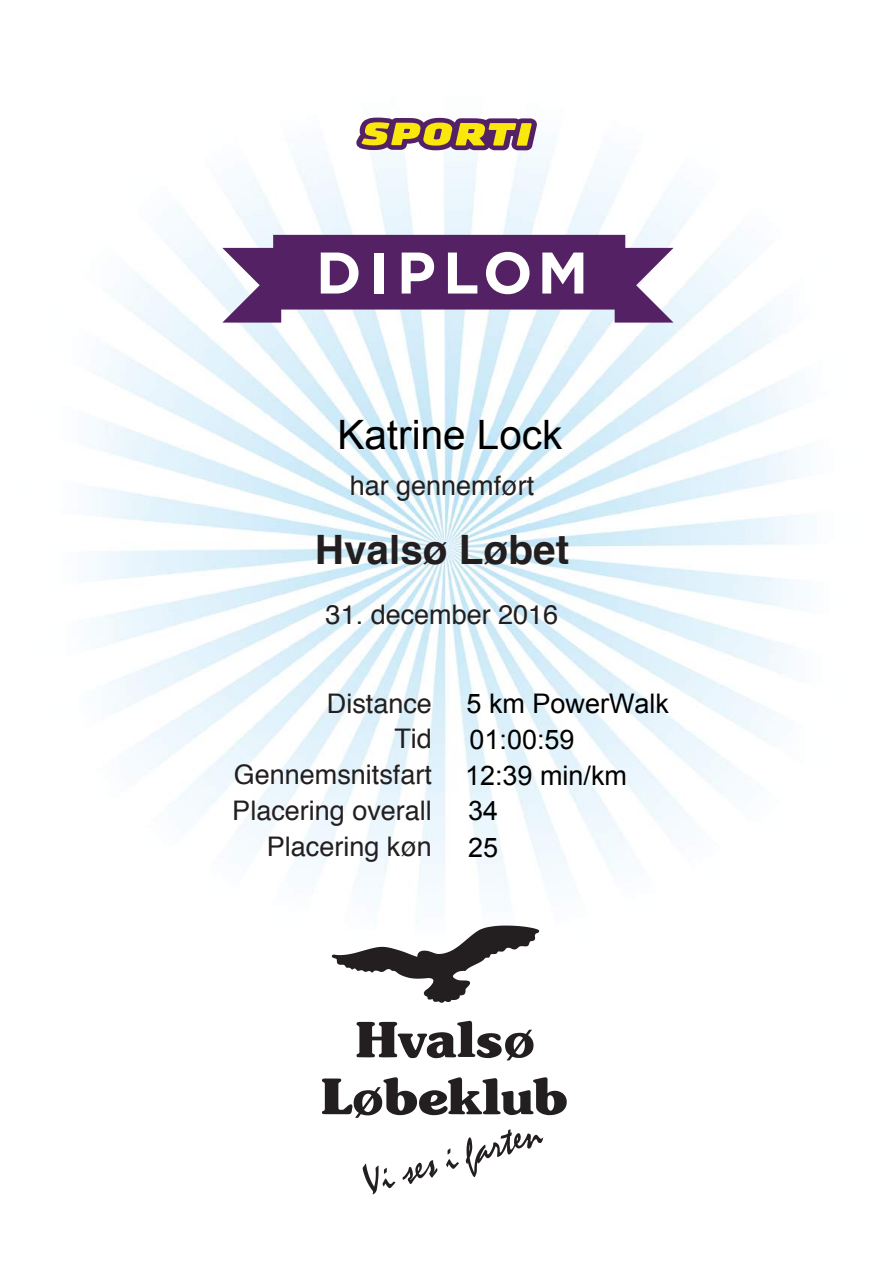
<style>
.page{position:relative;width:893px;height:1263px;background:#fff}
.page>*{position:absolute;margin:0;border:0;box-sizing:border-box;transform-origin:0 0}
.t1{font:700 58.5px "Gotham";letter-spacing:.12em;color:#fff}
.t2{font:700 40.5px "Helvetica";color:#231f20}
.t3{font:40.5px "Arial";color:#000}
.t4{font:27px/36px "Helvetica";color:#231f20;text-align:right}
.t5{font:27px/37.5px "Arial";color:#000}
</style>
<div class="page">
<img style="left:84px;top:117px;width:727px;height:1078px">
<svg style="left:356px;top:118px;width:181px;height:32px;background:#a9884d"></svg>
<svg style="left:222px;top:235px;width:451px;height:88px;background:#764f85"></svg>
<svg style="left:332px;top:925px;width:207px;height:78px"></svg>
<svg style="left:322px;top:1077px;width:245px;height:41px"></svg>
<svg style="left:357px;top:1021px;width:176px;height:39px"></svg>
<svg style="left:363px;top:1163px;width:32px;height:31px"></svg>
<svg style="left:402px;top:1160px;width:35px;height:24px"></svg>
<svg style="left:446px;top:1148px;width:13px;height:21px"></svg>
<svg style="left:466px;top:1129px;width:77px;height:48px"></svg>
<h1 class="t1" style="left:316px;top:239px;width:274px">DIPLOM</h1>
<h2 class="t3" style="left:337px;top:413px;width:226px">Katrine Lock</h2>
<p class="t4" style="left:350px;top:468px;width:186px">har gennemført</p>
<h2 class="t2" style="left:315px;top:517px;width:256px">Hvalsø Løbet</h2>
<p class="t4" style="left:326px;top:597px;width:234px">31. december 2016</p>
<p class="t4" style="left:232px;top:686px;width:201px">Distance<br>Tid<br>Gennemsnitsfart<br>Placering overall<br>Placering køn</p>
<p class="t5" style="left:466px;top:685px;width:204px">5 km PowerWalk</p>
<p class="t5" style="left:465px;top:722px;width:163px;line-height:36px">01:00:59<br>12:39 min/km</p>
<p class="t5" style="left:468px;top:791px;width:32px">34<br>25</p>
</div>
